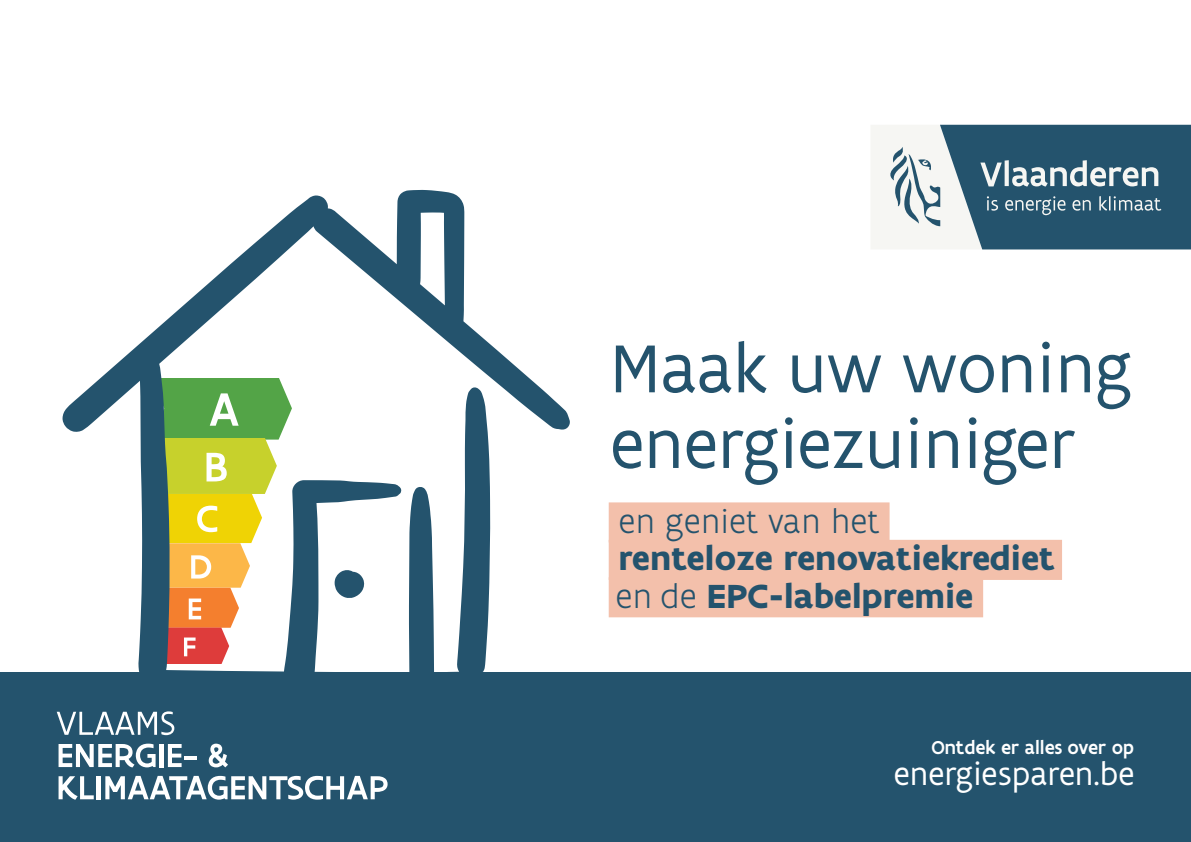
<style>
.page{position:relative;width:1191px;height:842px;background:#fff}
.page>*{position:absolute;margin:0;border:0;box-sizing:border-box;transform-origin:0 0}
.t1{font:72.6px/75.6px "Flanders Art Sans";color:#24536d}
.t2{font:700 35.8px/37.4px "Flanders Art Sans";color:#24536d}
.t3{font:300 35.8px "Flanders Art Sans";color:#24536d}
.t4{font:34px "Flanders Art Sans";color:#fff}
.t5{font:500 20px "Flanders Art Sans";color:#fff}
.s1{font-weight:300}
</style>
<div class="page">
<div style="left:0;top:672px;width:1191px;height:170px;background:#24536d"></div>
<svg style="left:871px;top:125px;width:320px;height:124px"></svg>
<svg style="left:57px;top:711px;width:117px;height:24px"></svg>
<svg style="left:59px;top:744px;width:97px;height:23px"></svg>
<hr style="left:159px;top:744px;width:4px;height:23px;background:#fff">
<svg style="left:168px;top:744px;width:14px;height:23px"></svg>
<hr style="left:184px;top:756px;width:12px;height:4px;background:#fff">
<svg style="left:209px;top:744px;width:19px;height:23px"></svg>
<svg style="left:59px;top:776px;width:35px;height:24px"></svg>
<hr style="left:97px;top:776px;width:4px;height:23px;background:#fff">
<svg style="left:105px;top:776px;width:282px;height:24px"></svg>
<div style="left:609px;top:502px;width:280px;height:40px;background:#f3c0ab"></div>
<div style="left:609px;top:540px;width:453px;height:40px;background:#f3c0ab"></div>
<div style="left:609px;top:577px;width:374px;height:40px;background:#f3c0ab"></div>
<svg style="left:138px;top:432px;width:352px;height:240px"></svg>
<svg style="left:62px;top:190px;width:508px;height:242px"></svg>
<svg style="left:334px;top:569px;width:31px;height:29px"></svg>
<h1 class="t1" style="left:610px;top:329px;width:523px">Maak uw woning energiezuiniger</h1>
<p class="t3" style="left:618px;top:500px;width:262px">en geniet van het</p>
<p class="t2" style="left:615px;top:540px;width:441px">renteloze renovatiekrediet <span class="s1">en de</span> EPC-labelpremie</p>
<p class="t5" style="left:931px;top:735px;width:204px">Ontdek er alles over op</p>
<p class="t4" style="left:894px;top:753px;width:242px">energiesparen.be</p>
</div>
